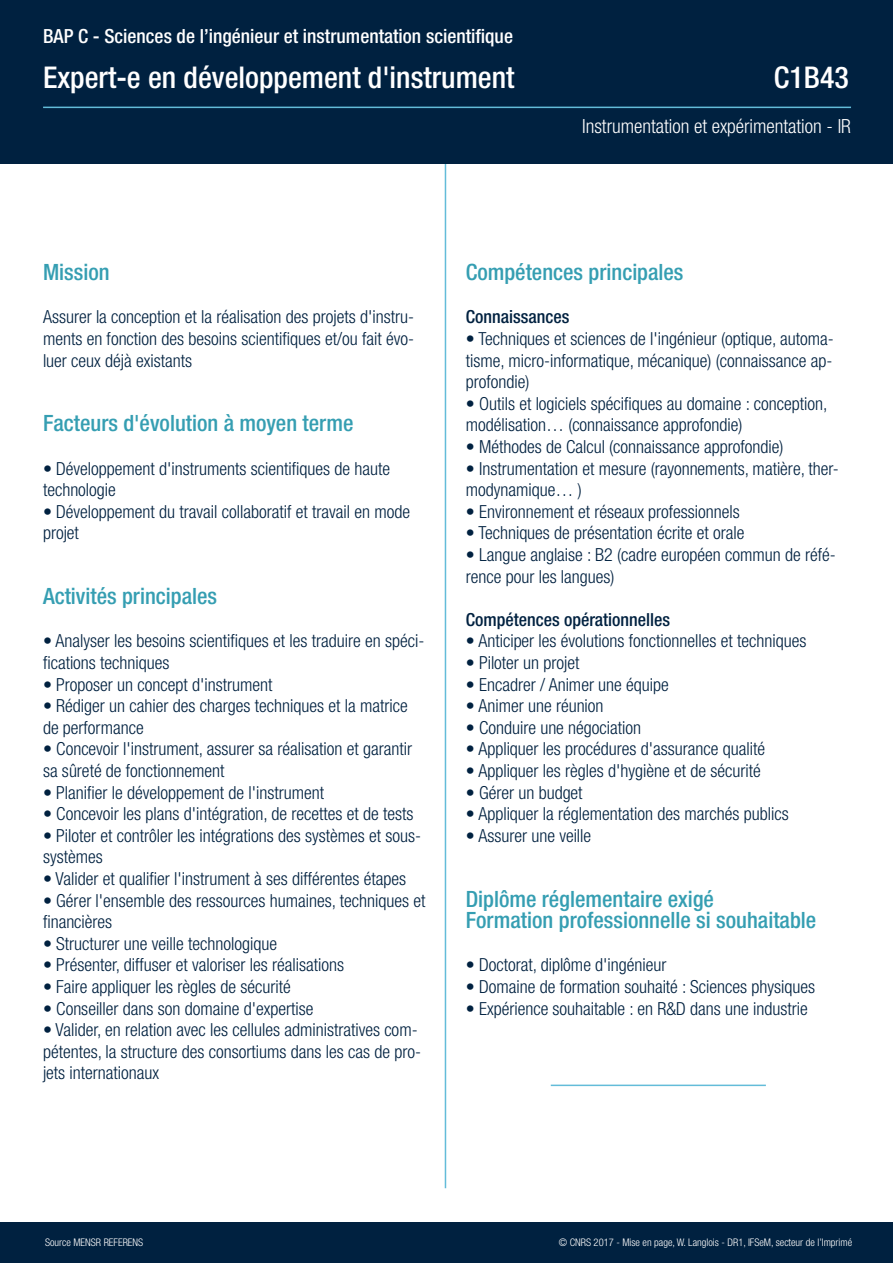
<style>
.page{position:relative;width:893px;height:1263px;background:#fff}
.page>*{position:absolute;margin:0;border:0;box-sizing:border-box;transform-origin:0 0}
.t1{font:500 condensed 30px "Helvetica Neue LT Std";color:#fff}
.t2{font:500 condensed 22.5px/21.6px "Helvetica Neue LT Std";color:#359eb2}
.t3{font:500 condensed 19.5px "Helvetica Neue LT Std";color:#fff}
.t4{font:300 condensed 19.5px "Helvetica Neue LT Std";color:#fff}
.t5{font:300 condensed 18px/21.6px "Helvetica Neue LT Std";color:#002140}
.t6{font:500 condensed 18px "Helvetica Neue LT Std";color:#002140}
.t7{font:300 condensed 10.5px "Helvetica Neue LT Std";color:#fff}
</style>
<div class="page">
<hr style="left:445px;top:0;width:1px;height:1188px;background:#63bcd9">
<div style="left:0;top:0;width:893px;height:164px;background:#002140"></div>
<hr style="left:43px;top:107px;width:808px;height:1px;background:#63bcd9">
<hr style="left:551px;top:1084px;width:215px;height:2px;background:#63bcd9">
<div style="left:0;top:1222px;width:893px;height:41px;background:#002140"></div>
<p class="t3" style="left:43px;top:29px;width:471px">BAP C - Sciences de l’ingénieur et instrumentation scientifique</p>
<h1 class="t1" style="left:43px;top:66px;width:473px">Expert-e en développement d'instrument</h1>
<h1 class="t1" style="left:774px;top:66px;width:76px">C1B43</h1>
<p class="t4" style="left:582px;top:119px;width:270px">Instrumentation et expérimentation - IR</p>
<p class="t2" style="left:43px;top:263px;width:68px">Mission</p>
<p class="t5" style="left:43px;top:308px;width:373px;text-align:justify">Assurer la conception et la réalisation des projets d'instru&shy;ments en fonction des besoins scientifiques et/ou fait évo&shy;luer ceux déjà existants</p>
<p class="t2" style="left:43px;top:414px;width:312px">Facteurs d'évolution à moyen terme</p>
<p class="t5" style="left:43px;top:459px;width:349px">• Développement d'instruments scientifiques de haute technologie</p>
<p class="t5" style="left:43px;top:502px;width:369px">• Développement du travail collaboratif et travail en mode projet</p>
<p class="t2" style="left:43px;top:587px;width:176px">Activités principales</p>
<p class="t5" style="left:43px;top:632px;width:383px">• Analyser les besoins scientifiques et les traduire en spéci&shy;fications techniques</p>
<p class="t5" style="left:43px;top:675px;width:231px">• Proposer un concept d'instrument</p>
<p class="t5" style="left:43px;top:696px;width:366px">• Rédiger un cahier des charges techniques et la matrice de performance</p>
<p class="t5" style="left:43px;top:740px;width:371px">• Concevoir l'instrument, assurer sa réalisation et garantir sa sûreté de fonctionnement</p>
<p class="t5" style="left:43px;top:783px;width:283px">• Planifier le développement de l'instrument</p>
<p class="t5" style="left:43px;top:804px;width:372px">• Concevoir les plans d'intégration, de recettes et de tests</p>
<p class="t5" style="left:43px;top:826px;width:380px">• Piloter et contrôler les intégrations des systèmes et sous&shy;systèmes</p>
<p class="t5" style="left:43px;top:869px;width:365px">• Valider et qualifier l'instrument à ses différentes étapes</p>
<p class="t5" style="left:43px;top:891px;width:384px">• Gérer l'ensemble des ressources humaines, techniques et financières</p>
<p class="t5" style="left:43px;top:934px;width:236px">• Structurer une veille technologique</p>
<p class="t5" style="left:43px;top:956px;width:303px">• Présenter, diffuser et valoriser les réalisations</p>
<p class="t5" style="left:43px;top:977px;width:249px">• Faire appliquer les règles de sécurité</p>
<p class="t5" style="left:43px;top:999px;width:272px">• Conseiller dans son domaine d'expertise</p>
<p class="t5" style="left:43px;top:1020px;width:380px">• Valider, en relation avec les cellules administratives com&shy;pétentes, la structure des consortiums dans les cas de pro&shy;jets internationaux</p>
<p class="t2" style="left:466px;top:263px;width:219px">Compétences principales</p>
<p class="t6" style="left:466px;top:310px;width:105px">Connaissances</p>
<p class="t5" style="left:466px;top:329px;width:369px;text-align:justify">• Techniques et sciences de l'ingénieur (optique, automa&shy;tisme, micro-informatique, mécanique) (connaissance ap&shy;profondie)</p>
<p class="t5" style="left:466px;top:394px;width:363px">• Outils et logiciels spécifiques au domaine : conception, modélisation… (connaissance approfondie)</p>
<p class="t5" style="left:466px;top:437px;width:319px">• Méthodes de Calcul (connaissance approfondie)</p>
<p class="t5" style="left:466px;top:459px;width:375px">• Instrumentation et mesure (rayonnements, matière, ther&shy;modynamique… )</p>
<p class="t5" style="left:466px;top:502px;width:276px">• Environnement et réseaux professionnels</p>
<p class="t5" style="left:466px;top:524px;width:280px">• Techniques de présentation écrite et orale</p>
<p class="t5" style="left:466px;top:545px;width:372px">• Langue anglaise : B2 (cadre européen commun de réfé&shy;rence pour les langues)</p>
<p class="t6" style="left:466px;top:613px;width:206px">Compétences opérationnelles</p>
<p class="t5" style="left:466px;top:632px;width:342px">• Anticiper les évolutions fonctionnelles et techniques</p>
<p class="t5" style="left:466px;top:653px;width:115px">• Piloter un projet</p>
<p class="t5" style="left:466px;top:675px;width:205px">• Encadrer / Animer une équipe</p>
<p class="t5" style="left:466px;top:696px;width:139px">• Animer une réunion</p>
<p class="t5" style="left:466px;top:718px;width:177px">• Conduire une négociation</p>
<p class="t5" style="left:466px;top:740px;width:301px">• Appliquer les procédures d'assurance qualité</p>
<p class="t5" style="left:466px;top:761px;width:297px">• Appliquer les règles d'hygiène et de sécurité</p>
<p class="t5" style="left:466px;top:783px;width:118px">• Gérer un budget</p>
<p class="t5" style="left:466px;top:804px;width:325px">• Appliquer la réglementation des marchés publics</p>
<p class="t5" style="left:466px;top:826px;width:127px">• Assurer une veille</p>
<p class="t2" style="left:466px;top:890px;width:352px">Diplôme réglementaire exigé<br>Formation professionnelle si souhaitable</p>
<p class="t5" style="left:466px;top:956px;width:202px">• Doctorat, diplôme d'ingénieur</p>
<p class="t5" style="left:466px;top:977px;width:351px">• Domaine de formation souhaité : Sciences physiques</p>
<p class="t5" style="left:466px;top:999px;width:344px">• Expérience souhaitable : en R&amp;D dans une industrie</p>
<p class="t7" style="left:45px;top:1238px;width:100px">Source MENSR REFERENS</p>
<p class="t7" style="left:559px;top:1238px;width:295px">© CNRS 2017 - Mise en page, W. Langlois - DR1, IFSeM, secteur de l’Imprimé</p>
</div>
